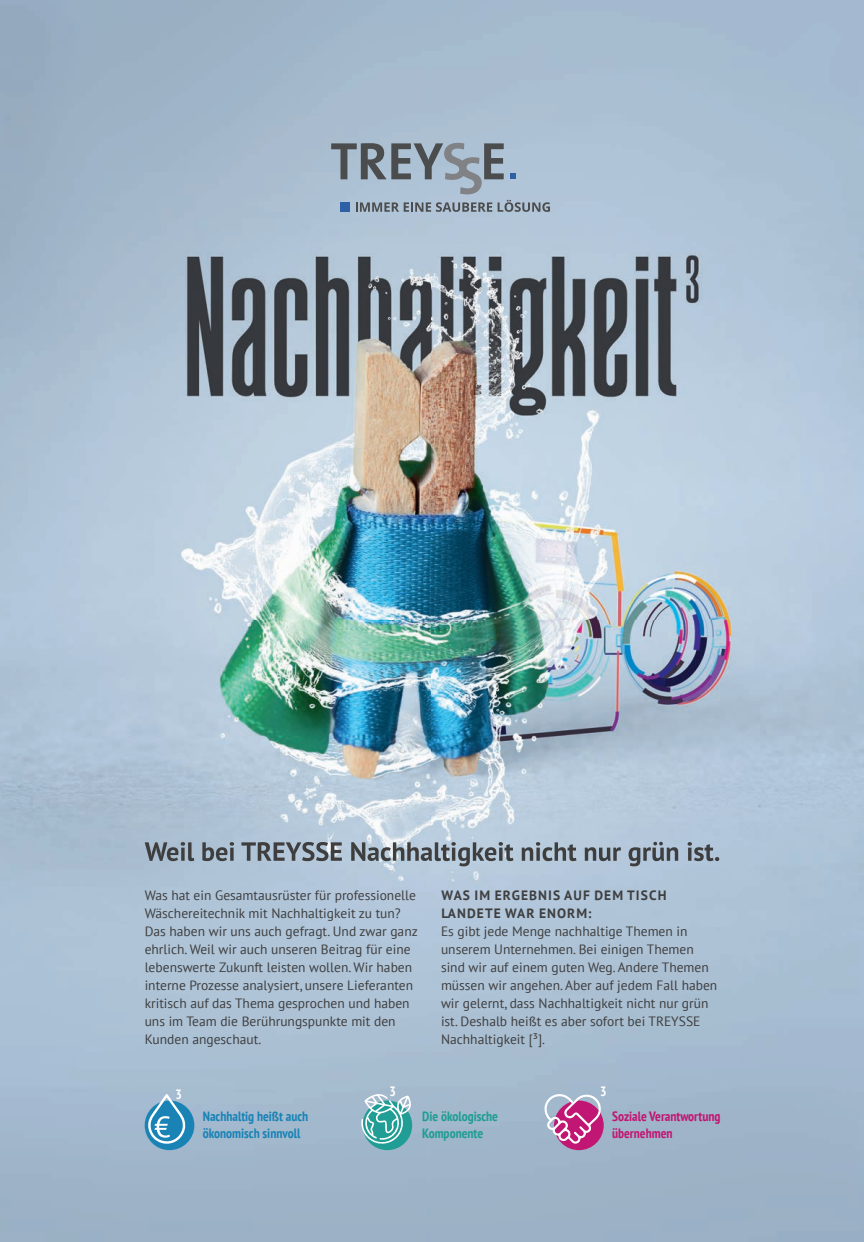
<style>
.page{position:relative;width:864px;height:1242px;background:#fff}
.page>*{position:absolute;margin:0;border:0;box-sizing:border-box;transform-origin:0 0}
.t1{font:13.5px/18px "PT Sans";color:#3e3e3f}
.t2{font:700 13.5px/18px "PT Sans";letter-spacing:.08em;color:#3e3e3f}
.t3{font:700 condensed 13.5px/16.2px "PT Sans";color:#1983b6}
.t4{font:700 condensed 13.5px/16.2px "PT Sans";color:#c11673}
.t5{font:700 condensed 13.5px/16.2px "PT Sans";color:#209d94}
.t6{font:700 condensed 13.5px "PT Sans";color:#fff}
</style>
<div class="page">
<img style="left:0;top:0;width:863px;height:1242px">
<svg style="left:145px;top:842px;width:574px;height:24px;background:#8f9da9"></svg>
<div style="left:340px;top:202px;width:9px;height:10px;background:#2d60a6"></div>
<svg style="left:509px;top:173px;width:6px;height:6px"></svg>
<svg style="left:331px;top:143px;width:172px;height:51px;background:#8f9daa"></svg>
<svg style="left:355px;top:200px;width:194px;height:12px;background:#8b98a4"></svg>
<div style="left:554px;top:1100px;width:49px;height:50px;background:#c11673;border-radius:50%"></div>
<div style="left:362px;top:1100px;width:50px;height:50px;background:#209d94;border-radius:50%"></div>
<div style="left:145px;top:1100px;width:49px;height:50px;background:#1983b6;border-radius:50%"></div>
<svg style="left:361px;top:1093px;width:50px;height:51px"></svg>
<svg style="left:147px;top:1094px;width:39px;height:49px"></svg>
<svg style="left:544px;top:1093px;width:57px;height:50px"></svg>
<p class="t1" style="left:145px;top:886px;width:274px">Was hat ein Gesamtausrüster für professionelle Wäschereitechnik mit Nachhaltigkeit zu tun?<br>Das haben wir uns auch gefragt. Und zwar ganz ehrlich. Weil wir auch unseren Beitrag für eine lebenswerte Zukunft leisten wollen. Wir haben interne Prozesse analysiert, unsere Lieferanten kritisch auf das Thema gesprochen und haben uns im Team die Berührungspunkte mit den Kunden angeschaut.</p>
<p class="t2" style="left:441px;top:886px;width:226px">WAS IM ERGEBNIS AUF DEM TISCH<br>LANDETE WAR ENORM:</p>
<p class="t1" style="left:441px;top:922px;width:278px">Es gibt jede Menge nachhaltige Themen in unserem Unternehmen. Bei einigen Themen sind wir auf einem guten Weg. Andere Themen müssen wir angehen. Aber auf jedem Fall haben wir gelernt, dass Nachhaltigkeit nicht nur grün ist. Deshalb heißt es aber sofort bei TREYSSE Nachhaltigkeit [³].</p>
<p class="t6" style="left:175px;top:1085px;width:8px">3</p>
<p class="t6" style="left:389px;top:1082px;width:8px">3</p>
<p class="t6" style="left:599px;top:1082px;width:8px">3</p>
<p class="t3" style="left:203px;top:1108px;width:107px">Nachhaltig heißt auch ökonomisch sinnvoll</p>
<p class="t5" style="left:422px;top:1108px;width:77px">Die ökologische<br>Komponente</p>
<p class="t4" style="left:612px;top:1108px;width:110px">Soziale Verantwortung übernehmen</p>
</div>
